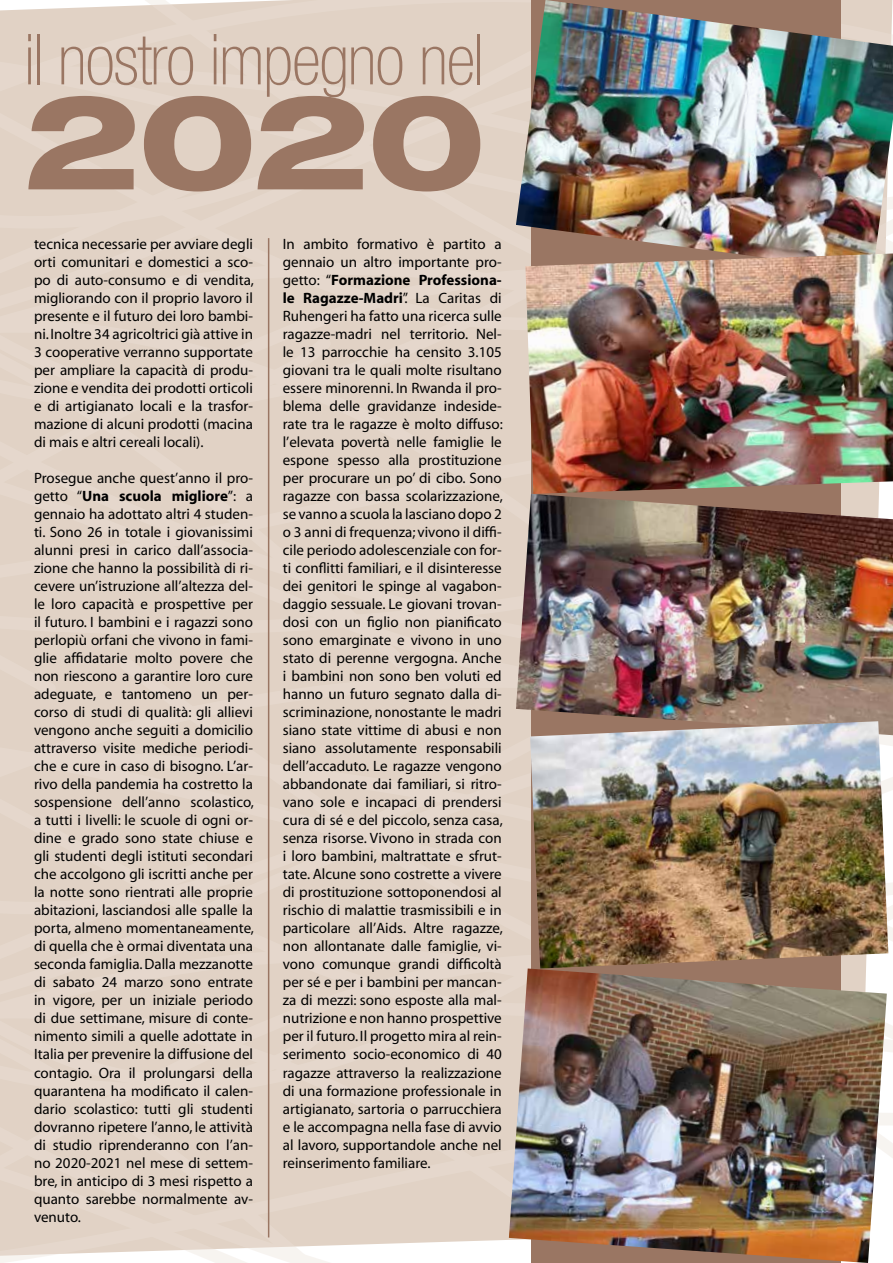
<style>
.page{position:relative;width:893px;height:1263px;background:#fff}
.page>*{position:absolute;margin:0;border:0;box-sizing:border-box;transform-origin:0 0}
.t1{font:800 expanded 132px "Helvetica Neue LT Std";color:#9a7663}
.t2{font:100 condensed 70.5px "Helvetica Neue LT Std";letter-spacing:-.02em;color:#9a7663}
.t3{font:15px/18px "Myriad";color:#000;text-align:justify}
.s1{font-weight:700}
</style>
<div class="page">
<div style="left:335px;top:0;width:181px;height:58px;background:#e1d2c5"></div>
<div style="left:335px;top:58px;width:181px;height:192px;background:#e1d2c5"></div>
<div style="left:212px;top:0;width:123px;height:241px;background:#e1d2c5"></div>
<div style="left:0;top:0;width:212px;height:241px;background:#e1d2c5"></div>
<div style="left:335px;top:774px;width:558px;height:161px;background:#e1d2c5"></div>
<div style="left:212px;top:774px;width:123px;height:153px;background:#e1d2c5"></div>
<div style="left:0;top:774px;width:212px;height:153px;background:#e1d2c5"></div>
<div style="left:0;top:250px;width:893px;height:524px;background:#e1d2c5"></div>
<div style="left:0;top:927px;width:440px;height:8px;background:#e1d2c5"></div>
<div style="left:0;top:935px;width:893px;height:328px;background:#e1d2c5"></div>
<img style="left:516px;top:0;width:377px;height:272px">
<img style="left:525px;top:253px;width:368px;height:241px">
<img style="left:516px;top:494px;width:377px;height:241px">
<img style="left:530px;top:721px;width:358px;height:247px">
<img style="left:509px;top:968px;width:378px;height:295px">
<hr style="left:268px;top:238px;width:1px;height:999px;background:#9a7663">
<h2 class="t2" style="left:24px;top:20px;width:461px">il nostro impegno nel</h2>
<h1 class="t1" style="left:24px;top:57px;width:462px">2020</h1>
<p class="t3" style="left:34px;top:236px;width:221px">tecnica necessarie per avviare degli orti comunitari e domestici a sco&shy;po di auto-consumo e di vendita, migliorando con il proprio lavoro il presente e il futuro dei loro bambi&shy;ni. Inoltre 34 agricoltrici già attive in 3 cooperative verranno supportate per ampliare la capacità di produ&shy;zione e vendita dei prodotti orticoli e di artigianato locali e la trasfor&shy;mazione di alcuni prodotti (macina di mais e altri cereali locali).</p>
<p class="t3" style="left:34px;top:470px;width:222px">Prosegue anche quest’anno il pro&shy;getto “<span class="s1">Una scuola migliore</span>”: a gennaio ha adottato altri 4 studen&shy;ti. Sono 26 in totale i giovanissimi alunni presi in carico dall’associa&shy;zione che hanno la possibilità di ri&shy;cevere un’istruzione all’altezza del&shy;le loro capacità e prospettive per il futuro. I bambini e i ragazzi sono perlopiù orfani che vivono in fami&shy;glie affidatarie molto povere che non riescono a garantire loro cure adeguate, e tantomeno un per&shy;corso di studi di qualità: gli allievi vengono anche seguiti a domicilio attraverso visite mediche periodi&shy;che e cure in caso di bisogno. L’ar&shy;rivo della pandemia ha costretto la sospensione dell’anno scolastico, a tutti i livelli: le scuole di ogni or&shy;dine e grado sono state chiuse e gli studenti degli istituti secondari che accolgono gli iscritti anche per la notte sono rientrati alle proprie abitazioni, lasciandosi alle spalle la porta, almeno momentaneamente, di quella che è ormai diventata una seconda famiglia. Dalla mezzanotte di sabato 24 marzo sono entrate in vigore, per un iniziale periodo di due settimane, misure di conte&shy;nimento simili a quelle adottate in Italia per prevenire la diffusione del contagio. Ora il prolungarsi della quarantena ha modificato il calen&shy;dario scolastico: tutti gli studenti dovranno ripetere l’anno, le attività di studio riprenderanno con l’an&shy;no 2020-2021 nel mese di settem&shy;bre, in anticipo di 3 mesi rispetto a quanto sarebbe normalmente av&shy;venuto.</p>
<p class="t3" style="left:283px;top:236px;width:222px">In ambito formativo è partito a gennaio un altro importante pro&shy;getto: “<span class="s1">Formazione Professiona&shy;le Ragazze-Madri</span>”. La Caritas di Ruhengeri ha fatto una ricerca sulle ragazze-madri nel territorio. Nel&shy;le 13 parrocchie ha censito 3.105 giovani tra le quali molte risultano essere minorenni. In Rwanda il pro&shy;blema delle gravidanze indeside&shy;rate tra le ragazze è molto diffuso: l’elevata povertà nelle famiglie le espone spesso alla prostituzione per procurare un po’ di cibo. Sono ragazze con bassa scolarizzazione, se vanno a scuola la lasciano dopo 2 o 3 anni di frequenza; vivono il diffi&shy;cile periodo adolescenziale con for&shy;ti conflitti familiari, e il disinteresse dei genitori le spinge al vagabon&shy;daggio sessuale. Le giovani trovan&shy;dosi con un figlio non pianificato sono emarginate e vivono in uno stato di perenne vergogna. Anche i bambini non sono ben voluti ed hanno un futuro segnato dalla di&shy;scriminazione, nonostante le madri siano state vittime di abusi e non siano assolutamente responsabili dell’accaduto. Le ragazze vengono abbandonate dai familiari, si ritro&shy;vano sole e incapaci di prendersi cura di sé e del piccolo, senza casa, senza risorse. Vivono in strada con i loro bambini, maltrattate e sfrut&shy;tate. Alcune sono costrette a vivere di prostituzione sottoponendosi al rischio di malattie trasmissibili e in particolare all’Aids. Altre ragazze, non allontanate dalle famiglie, vi&shy;vono comunque grandi difficoltà per sé e per i bambini per mancan&shy;za di mezzi: sono esposte alla mal&shy;nutrizione e non hanno prospettive per il futuro. Il progetto mira al rein&shy;serimento socio-economico di 40 ragazze attraverso la realizzazione di una formazione professionale in artigianato, sartoria o parrucchiera e le accompagna nella fase di avvio al lavoro, supportandole anche nel reinserimento familiare.</p>
</div>
